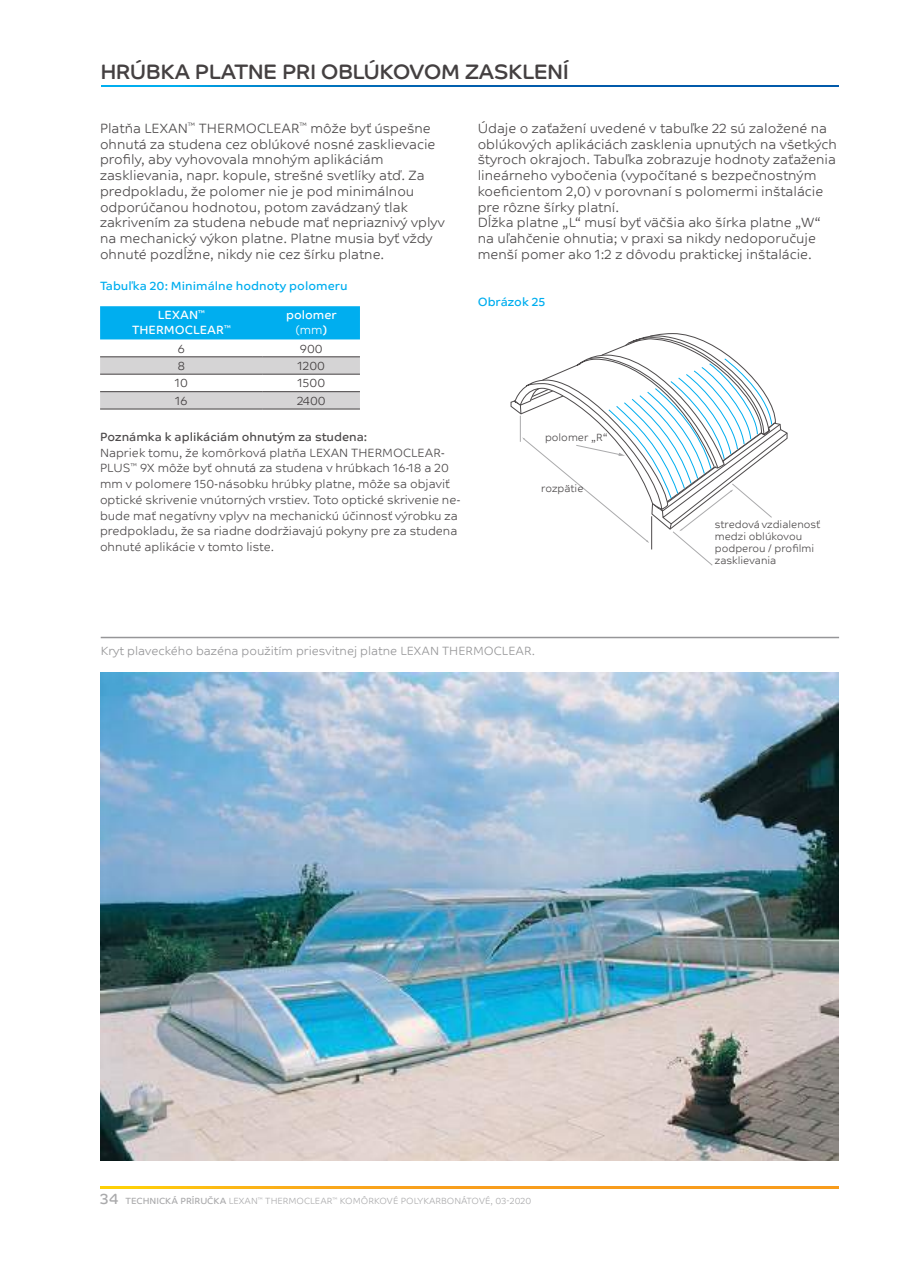
<style>
.page{position:relative;width:915px;height:1263px;background:#fff}
.page>*{position:absolute;margin:0;border:0;box-sizing:border-box;transform-origin:0 0}
.t1{font:21px "SABIC Typeface Headline";color:#444041}
.t2{font:300 13.5px/15.8px "SABIC Typeface Text";color:#4e4b4c}
.t3{font:300 12px/15.8px "SABIC Typeface Text";color:#4e4b4c}
.t4{font:300 12px "SABIC Typeface Text";color:#969698}
.t5{font:12px "SABIC Typeface Text";color:#00aeef}
.t6{font:12px "SABIC Typeface Text";color:#4e4b4c}
.t7{font:12px/14.4px "SABIC Typeface Text";color:#fff;text-align:center}
.t8{font:300 12px "SABIC Typeface Text";color:#444041}
.t9{font:300 10.5px/12px "SABIC Typeface Text";color:#4e4b4c}
.t10{font:300 9px "SABIC Typeface Text";color:#aaaaac}
.s1{font-weight:300}
.s2{font-weight:400;font-size:15px}
.s3{font-weight:400}
</style>
<div class="page">
<svg style="left:101px;top:85px;width:737px;height:2px"></svg>
<div style="left:100px;top:306px;width:260px;height:33px;background:#00aeef"></div>
<svg style="left:100px;top:358px;width:260px;height:51px"></svg>
<hr style="left:100px;top:357px;width:163px;height:1px;background:#444041">
<hr style="left:263px;top:357px;width:97px;height:1px;background:#444041">
<hr style="left:100px;top:374px;width:163px;height:1px;background:#444041">
<hr style="left:263px;top:374px;width:97px;height:1px;background:#444041">
<hr style="left:100px;top:391px;width:163px;height:1px;background:#444041">
<hr style="left:100px;top:409px;width:163px;height:1px;background:#444041">
<hr style="left:263px;top:391px;width:97px;height:1px;background:#444041">
<hr style="left:263px;top:409px;width:97px;height:1px;background:#444041">
<img style="left:100px;top:673px;width:738px;height:488px">
<svg style="left:510px;top:333px;width:277px;height:232px"></svg>
<hr style="left:101px;top:637px;width:737px;height:1px;background:#969698">
<svg style="left:100px;top:1186px;width:738px;height:2px"></svg>
<h1 class="t1" style="left:101px;top:52px;width:469px">HRÚBKA PLATNE PRI OBLÚKOVOM ZASKLENÍ</h1>
<p class="t2" style="left:100px;top:119px;width:346px">Platňa LEXAN<sup>™</sup> THERMOCLEAR<sup>™</sup> môže byť úspešne ohnutá za studena cez oblúkové nosné zasklievacie profily, aby vyhovovala mnohým aplikáciám zasklievania, napr. kopule, strešné svetlíky atď. Za predpokladu, že polomer nie je pod minimálnou odporúčanou hodnotou, potom zavádzaný tlak zakrivením za studena nebude mať nepriaznivý vplyv na mechanický výkon platne. Platne musia byť vždy ohnuté pozdĺžne, nikdy nie cez šírku platne.</p>
<p class="t2" style="left:477px;top:119px;width:360px">Údaje o zaťažení uvedené v tabuľke 22 sú založené na oblúkových aplikáciách zasklenia upnutých na všetkých štyroch okrajoch. Tabuľka zobrazuje hodnoty zaťaženia lineárneho vybočenia (vypočítané s bezpečnostným koeficientom 2,0) v porovnaní s polomermi inštalácie pre rôzne šírky platní.<br>Dĺžka platne „L“ musí byť väčšia ako šírka platne „W“ na uľahčenie ohnutia; v praxi sa nikdy nedoporučuje menší pomer ako 1:2 z dôvodu praktickej inštalácie.</p>
<p class="t5" style="left:100px;top:279px;width:249px">Tabuľka 20: Minimálne hodnoty polomeru</p>
<p class="t7" style="left:132px;top:308px;width:100px">LEXAN<sup>™<br></sup>THERMOCLEAR<sup>™</sup></p>
<p class="t7" style="left:286px;top:308px;width:52px">polomer <span class="s1">(mm</span>)</p>
<p class="t8" style="left:178px;top:337px;width:9px">6</p>
<p class="t8" style="left:300px;top:337px;width:24px">900</p>
<p class="t8" style="left:177px;top:354px;width:9px">8</p>
<p class="t8" style="left:297px;top:354px;width:29px">1200</p>
<p class="t8" style="left:175px;top:372px;width:15px">10</p>
<p class="t8" style="left:297px;top:372px;width:29px">1500</p>
<p class="t8" style="left:175px;top:389px;width:14px">16</p>
<p class="t8" style="left:297px;top:389px;width:30px">2400</p>
<p class="t6" style="left:100px;top:430px;width:269px">Poznámka k aplikáciám ohnutým za studena:</p>
<p class="t3" style="left:100px;top:444px;width:362px">Napriek tomu, že komôrková platňa LEXAN THERMOCLEAR-PLUS<sup>™</sup> 9X môže byť ohnutá za studena v hrúbkach 16-18 a 20 mm v polomere 150-násobku hrúbky platne, môže sa objaviť optické skrivenie vnútorných vrstiev. Toto optické skrivenie ne&shy;bude mať negatívny vplyv na mechanickú účinnosť výrobku za predpokladu, že sa riadne dodržiavajú pokyny pre za studena ohnuté aplikácie v tomto liste.</p>
<p class="t5" style="left:477px;top:295px;width:69px">Obrázok 25</p>
<p class="t9" style="left:545px;top:430px;width:64px">polomer „R“</p>
<p class="t9" style="left:541px;top:482px;width:44px">rozpätie</p>
<p class="t4" style="left:101px;top:640px;width:435px">Kryt plaveckého bazéna použitím priesvitnej platne LEXAN THERMOCLEAR.</p>
<p class="t9" style="left:714px;top:517px;width:107px">stredová vzdialenosť medzi oblúkovou podperou / profilmi zasklievania</p>
<p class="t10" style="left:100px;top:1192px;width:432px"><span class="s2">34</span> <span class="s3">TECHNICKÁ PRÍRUČKA</span> LEXAN<sup>™</sup> THERMOCLEAR<sup>™</sup> KOMÔRKOVÉ POLYKARBONÁTOVÉ, 03-2020</p>
</div>
